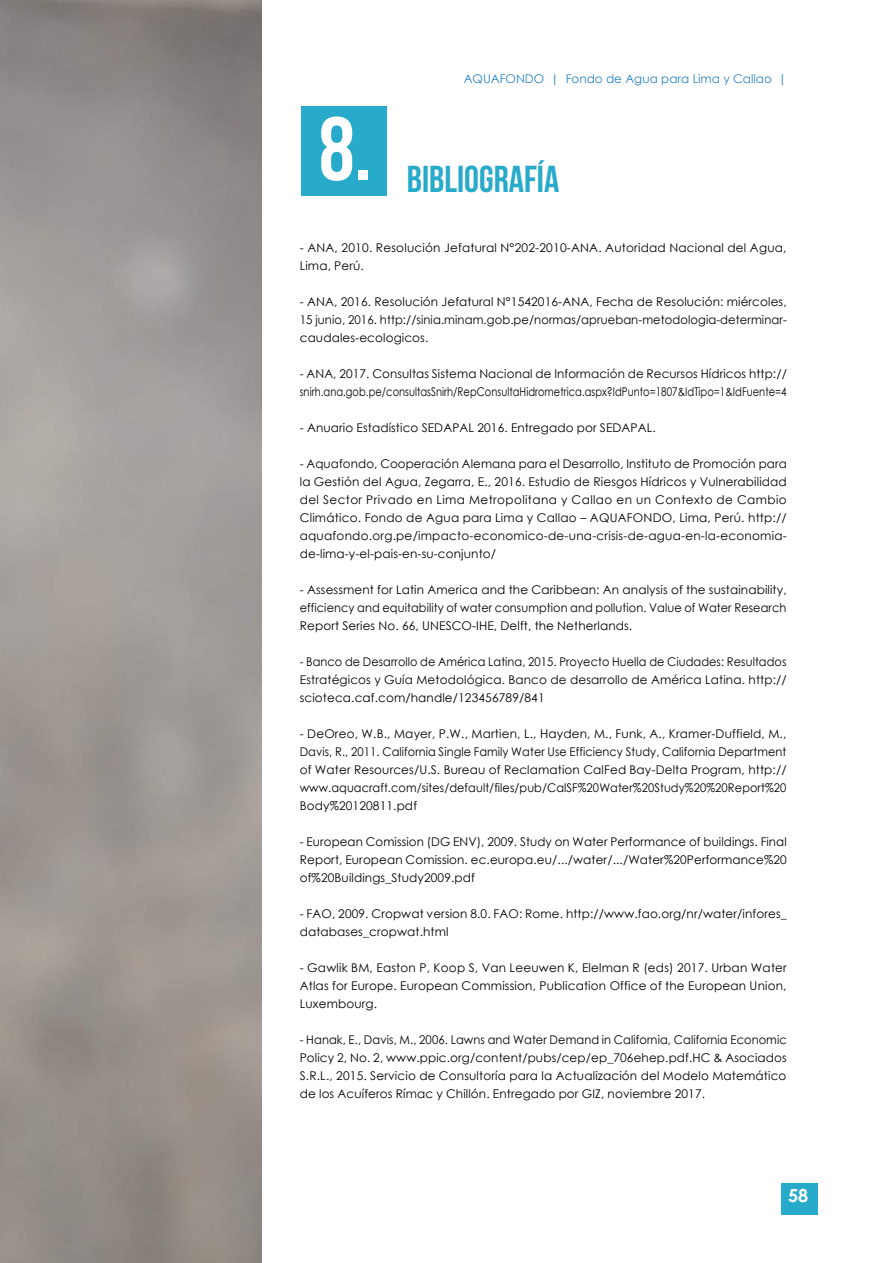
<style>
.page{position:relative;width:893px;height:1263px;background:#fff}
.page>*{position:absolute;margin:0;border:0;box-sizing:border-box;transform-origin:0 0}
.t1{font:700 90px "Bebas Neue";color:#fff}
.t2{font:700 37.5px "Bebas Neue";color:#28aaca}
.t3{font:700 18px "Century Gothic";color:#fff}
.t4{font:12px/18px "Century Gothic";letter-spacing:.01em;color:#000;text-align:justify}
.t5{font:12px/18px "Century Gothic";letter-spacing:.01em;color:#000;text-align:justify;scale:.95 1}
.t6{font:12px/18px "Century Gothic";letter-spacing:.01em;color:#000;text-align:justify;scale:.94 1}
.t7{font:12px "Century Gothic";color:#2883c5}
</style>
<div class="page">
<div style="left:781px;top:1183px;width:37px;height:32px;background:#28aaca"></div>
<div style="left:302px;top:106px;width:85px;height:90px;background:#28aaca"></div>
<h1 class="t1" style="left:319px;top:100px;width:54px">8.</h1>
<p class="t7" style="left:464px;top:71px;width:324px">AQUAFONDO | Fondo de Agua para Lima y Callao |</p>
<h2 class="t2" style="left:407px;top:158px;width:154px">BIBLIOGRAFÍA</h2>
<p class="t4" style="left:300px;top:238px;width:488px">- ANA, 2010. Resolución Jefatural N°202-2010-ANA. Autoridad Nacional del Agua,<br>Lima, Perú.</p>
<p class="t4" style="left:300px;top:292px;width:489px">- ANA, 2016. Resolución Jefatural N°1542016-ANA, Fecha de Resolución: miércoles, 15 junio, 2016. http://sinia.minam.gob.pe/normas/aprueban-metodologia-determinar&shy;caudales-ecologicos.</p>
<p class="t4" style="left:300px;top:364px;width:489px">- ANA, 2017. Consultas Sistema Nacional de Información de Recursos Hídricos http:// snirh.ana.gob.pe/consultasSnirh/RepConsultaHidrometrica.aspx?IdPunto=1807&amp;IdTipo=1&amp;IdFuente=4</p>
<p class="t4" style="left:300px;top:418px;width:357px">- Anuario Estadístico SEDAPAL 2016. Entregado por SEDAPAL.</p>
<p class="t4" style="left:300px;top:454px;width:489px">- Aquafondo, Cooperación Alemana para el Desarrollo, Instituto de Promoción para la Gestión del Agua, Zegarra, E., 2016. Estudio de Riesgos Hídricos y Vulnerabilidad del Sector Privado en Lima Metropolitana y Callao en un Contexto de Cambio Climático. Fondo de Agua para Lima y Callao – AQUAFONDO, Lima, Perú. http:// aquafondo.org.pe/impacto-economico-de-una-crisis-de-agua-en-la-economia&shy;de-lima-y-el-pais-en-su-conjunto/</p>
<p class="t4" style="left:300px;top:580px;width:488px">- Assessment for Latin America and the Caribbean: An analysis of the sustainability, efficiency and equitability of water consumption and pollution. Value of Water Research Report Series No. 66, UNESCO-IHE, Delft, the Netherlands.</p>
<p class="t6" style="left:300px;top:652px;width:520px">- Banco de Desarrollo de América Latina, 2015. Proyecto Huella de Ciudades: Resultados Estratégicos y Guía Metodológica. Banco de desarrollo de América Latina. http:// scioteca.caf.com/handle/123456789/841</p>
<p class="t4" style="left:300px;top:724px;width:488px">- DeOreo, W.B., Mayer, P.W., Martien, L., Hayden, M., Funk, A., Kramer-Duffield, M., Davis, R., 2011. California Single Family Water Use Efficiency Study, California Department of Water Resources/U.S. Bureau of Reclamation CalFed Bay-Delta Program, http:// www.aquacraft.com/sites/default/files/pub/CalSF%20Water%20Study%20%20Report%20<br>Body%20120811.pdf</p>
<p class="t4" style="left:300px;top:832px;width:488px">- European Comission (DG ENV), 2009. Study on Water Performance of buildings. Final Report, European Comission. ec.europa.eu/.../water/.../Water%20Performance%20 of%20Buildings_Study2009.pdf</p>
<p class="t4" style="left:300px;top:904px;width:488px">- FAO, 2009. Cropwat version 8.0. FAO: Rome. http://www.fao.org/nr/water/infores_ databases_cropwat.html</p>
<p class="t4" style="left:300px;top:958px;width:489px">- Gawlik BM, Easton P, Koop S, Van Leeuwen K, Elelman R (eds) 2017. Urban Water Atlas for Europe. European Commission, Publication Office of the European Union, Luxembourg.</p>
<p class="t5" style="left:300px;top:1030px;width:514px">- Hanak, E., Davis, M., 2006. Lawns and Water Demand in California, California Economic Policy 2, No. 2, www.ppic.org/content/pubs/cep/ep_706ehep.pdf.HC &amp; Asociados S.R.L., 2015. Servicio de Consultoría para la Actualización del Modelo Matemático de los Acuíferos Rímac y Chillón. Entregado por GIZ, noviembre 2017.</p>
<h3 class="t3" style="left:788px;top:1182px;width:22px">58</h3>
</div>
